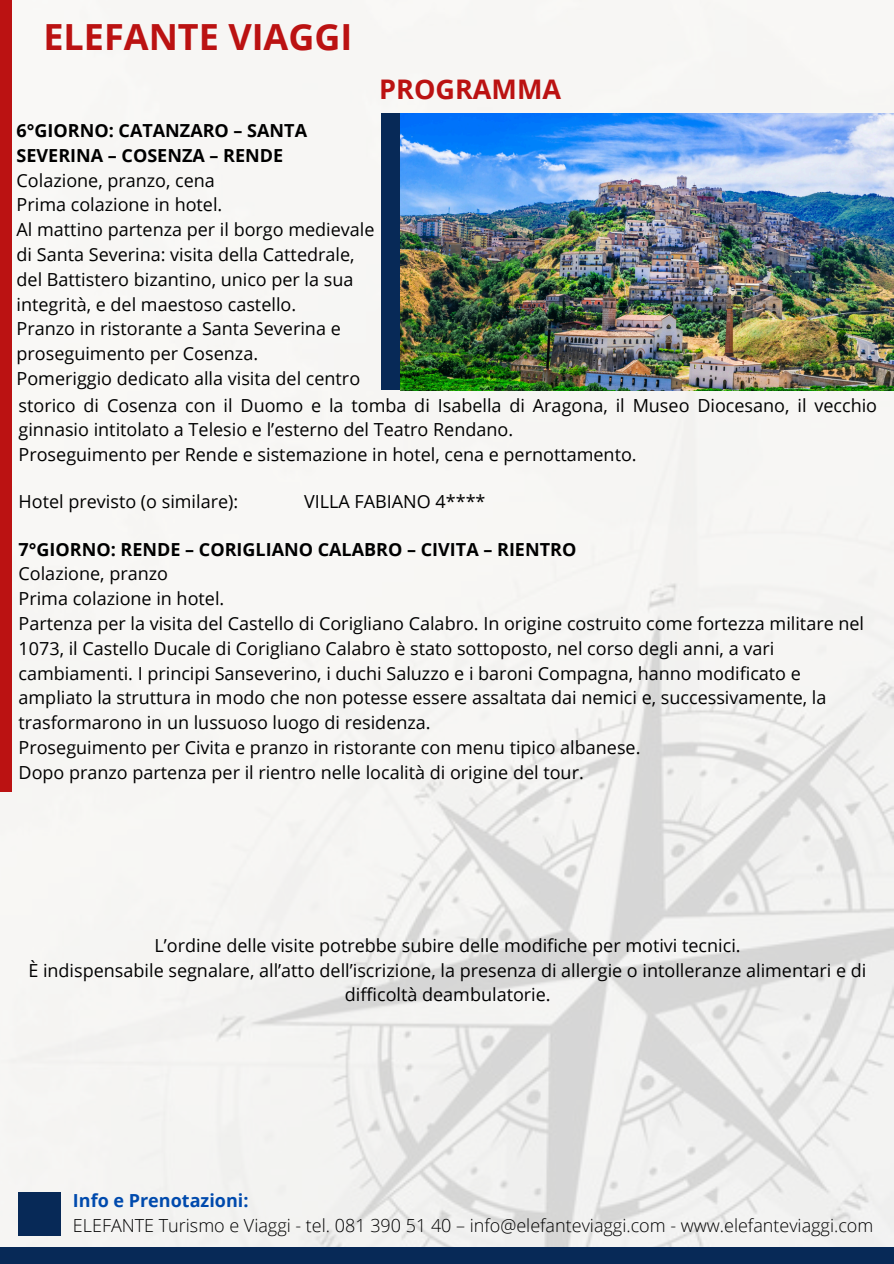
<style>
.page{position:relative;width:894px;height:1264px;background:#fff}
.page>*{position:absolute;margin:0;border:0;box-sizing:border-box;transform-origin:0 0}
.t1{font:700 36px "Open Sans";color:#bb1212}
.t2{font:700 27px "Open Sans";color:#bb1212}
.t3{font:18px/24.8px "Open Sans";color:#000}
.t4{font:700 18px/24.8px "Open Sans";color:#000}
.t5{font:300 18px "Open Sans";color:#000}
.t6{font:700 18px "Open Sans";color:#004aad}
.s1{font-weight:400}
</style>
<div class="page">
<img style="left:0;top:0;width:892px;height:1247px">
<div style="left:0;top:0;width:11px;height:791px;background:#bb1212"></div>
<div style="left:19px;top:1191px;width:42px;height:44px;background:#072957"></div>
<div style="left:0;top:1247px;width:893px;height:16px;background:#072957"></div>
<div style="left:381px;top:113px;width:56px;height:277px;background:#072957"></div>
<img style="left:400px;top:113px;width:493px;height:277px">
<p class="t1" style="left:43px;top:11px;width:310px">ELEFANTE VIAGGI</p>
<p class="t2" style="left:379px;top:70px;width:183px">PROGRAMMA</p>
<p class="t4" style="left:17px;top:118px;width:292px">6°GIORNO: CATANZARO – SANTA<br>SEVERINA – COSENZA – RENDE<br><span class="s1">Colazione, pranzo, cena</span></p>
<p class="t3" style="left:17px;top:192px;width:207px">Prima colazione in hotel.</p>
<p class="t3" style="left:17px;top:217px;width:359px">Al mattino partenza per il borgo medievale di Santa Severina: visita della Cattedrale, del Battistero bizantino, unico per la sua integrità, e del maestoso castello.</p>
<p class="t3" style="left:17px;top:316px;width:325px">Pranzo in ristorante a Santa Severina e proseguimento per Cosenza.</p>
<p class="t3" style="left:17px;top:365px;width:345px">Pomeriggio dedicato alla visita del centro</p>
<p class="t3" style="left:19px;top:392px;width:859px">storico di Cosenza con il Duomo e la tomba di Isabella di Aragona, il Museo Diocesano, il vecchio ginnasio intitolato a Telesio e l’esterno del Teatro Rendano.<br>Proseguimento per Rende e sistemazione in hotel, cena e pernottamento.</p>
<p class="t3" style="left:19px;top:489px;width:221px">Hotel previsto (o similare):</p>
<p class="t3" style="left:304px;top:489px;width:183px">VILLA FABIANO 4****</p>
<p class="t4" style="left:19px;top:536px;width:559px">7°GIORNO: RENDE – CORIGLIANO CALABRO – CIVITA – RIENTRO</p>
<p class="t3" style="left:19px;top:561px;width:846px">Colazione, pranzo<br>Prima colazione in hotel.<br>Partenza per la visita del Castello di Corigliano Calabro. In origine costruito come fortezza militare nel 1073, il Castello Ducale di Corigliano Calabro è stato sottoposto, nel corso degli anni, a vari cambiamenti. I principi Sanseverino, i duchi Saluzzo e i baroni Compagna, hanno modificato e ampliato la struttura in modo che non potesse essere assaltata dai nemici e, successivamente, la trasformarono in un lussuoso luogo di residenza.<br>Proseguimento per Civita e pranzo in ristorante con menu tipico albanese.<br>Dopo pranzo partenza per il rientro nelle località di origine del tour.</p>
<p class="t3" style="left:28px;top:932px;width:839px;text-align:center">L’ordine delle visite potrebbe subire delle modifiche per motivi tecnici.<br>È indispensabile segnalare, all’atto dell’iscrizione, la presenza di allergie o intolleranze alimentari e di difficoltà deambulatorie.</p>
<h1 class="t6" style="left:73px;top:1187px;width:177px">Info e Prenotazioni:</h1>
<h2 class="t5" style="left:73px;top:1212px;width:801px">ELEFANTE Turismo e Viaggi - tel. 081 390 51 40 – info@elefanteviaggi.com - www.elefanteviaggi.com</h2>
</div>
